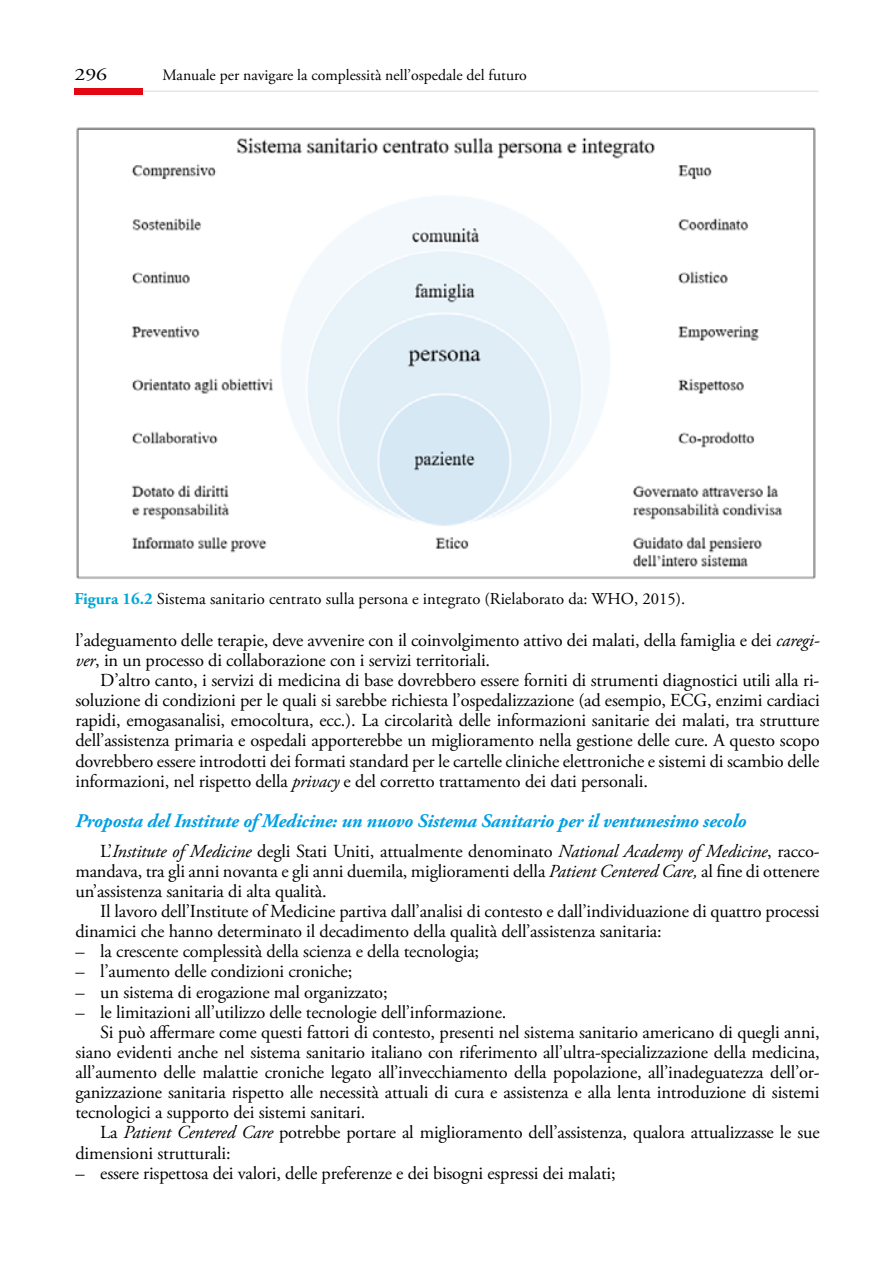
<style>
.page{position:relative;width:893px;height:1265px;background:#fff}
.page>*{position:absolute;margin:0;border:0;box-sizing:border-box;transform-origin:0 0}
.t1{font:italic 700 19.25px "Adobe Garamond Pro";letter-spacing:-.01em;color:#009fe3}
.t2{font:18.38px/20.1px "Adobe Garamond Pro";letter-spacing:-.01em;color:#000}
.t3{font:17.5px "Adobe Garamond Pro";color:#000;scale:1.25 1}
.t4{font:16.62px "Adobe Garamond Pro";color:#000}
.t5{font:15.75px "Adobe Garamond Pro";color:#000}
.s1{font-weight:700;color:#00a8d4}
.s2{font-style:italic}
</style>
<div class="page">
<hr style="left:143px;top:91px;width:676px;height:1px;background:#dadada">
<div style="left:74px;top:88px;width:69px;height:6px;background:#e30613"></div>
<img style="left:76px;top:127px;width:740px;height:452px">
<p class="t3" style="left:74px;top:64px;width:28px">296</p>
<p class="t5" style="left:162px;top:65px;width:366px">Manuale per navigare la complessità nell’ospedale del futuro</p>
<p class="t4" style="left:74px;top:588px;width:612px"><span class="s1">Figura 16.2</span> Sistema sanitario centrato sulla persona e integrato (Rielaborato da: WHO, 2015).</p>
<p class="t2" style="left:75px;top:631px;width:746px">l’adeguamento delle terapie, deve avvenire con il coinvolgimento attivo dei malati, della famiglia e dei <span class="s2">caregi&shy;ver</span>, in un processo di collaborazione con i servizi territoriali.</p>
<p class="t2" style="left:75px;top:671px;width:746px;text-align:justify;text-indent:25px">D’altro canto, i servizi di medicina di base dovrebbero essere forniti di strumenti diagnostici utili alla ri&shy;soluzione di condizioni per le quali si sarebbe richiesta l’ospedalizzazione (ad esempio, ECG, enzimi cardiaci rapidi, emogasanalisi, emocoltura, ecc.). La circolarità delle informazioni sanitarie dei malati, tra strutture dell’assistenza primaria e ospedali apporterebbe un miglioramento nella gestione delle cure. A questo scopo dovrebbero essere introdotti dei formati standard per le cartelle cliniche elettroniche e sistemi di scambio delle informazioni, nel rispetto della <span class="s2">privacy</span> e del corretto trattamento dei dati personali.</p>
<p class="t1" style="left:75px;top:809px;width:673px">Proposta del Institute of Medicine: un nuovo Sistema Sanitario per il ventunesimo secolo</p>
<p class="t2" style="left:75px;top:841px;width:746px;text-align:justify;text-indent:25px">L’<span class="s2">Institute of Medicine</span> degli Stati Uniti, attualmente denominato <span class="s2">National Academy of Medicine</span>, racco&shy;mandava, tra gli anni novanta e gli anni duemila, miglioramenti della <span class="s2">Patient Centered Care,</span> al fine di ottenere un’assistenza sanitaria di alta qualità.</p>
<p class="t2" style="left:75px;top:902px;width:746px;text-indent:25px">Il lavoro dell’Institute of Medicine partiva dall’analisi di contesto e dall’individuazione di quattro processi dinamici che hanno determinato il decadimento della qualità dell’assistenza sanitaria:</p>
<p class="t2" style="left:75px;top:942px;width:405px">– la crescente complessità della scienza e della tecnologia;</p>
<p class="t2" style="left:75px;top:962px;width:278px">– l’aumento delle condizioni croniche;</p>
<p class="t2" style="left:75px;top:982px;width:314px">– un sistema di erogazione mal organizzato;</p>
<p class="t2" style="left:75px;top:1002px;width:432px">– le limitazioni all’utilizzo delle tecnologie dell’informazione.</p>
<p class="t2" style="left:100px;top:1023px;width:721px">Si può affermare come questi fattori di contesto, presenti nel sistema sanitario americano di quegli anni,</p>
<p class="t2" style="left:75px;top:1043px;width:746px">siano evidenti anche nel sistema sanitario italiano con riferimento all’ultra-specializzazione della medicina,</p>
<p class="t2" style="left:75px;top:1063px;width:746px">all’aumento delle malattie croniche legato all’invecchiamento della popolazione, all’inadeguatezza dell’or-</p>
<p class="t2" style="left:75px;top:1083px;width:746px">ganizzazione sanitaria rispetto alle necessità attuali di cura e assistenza e alla lenta introduzione di sistemi</p>
<p class="t2" style="left:75px;top:1103px;width:291px">tecnologici a supporto dei sistemi sanitari.</p>
<p class="t2" style="left:100px;top:1123px;width:721px">La <span class="s2">Patient Centered Care</span> potrebbe portare al miglioramento dell’assistenza, qualora attualizzasse le sue</p>
<p class="t2" style="left:75px;top:1143px;width:157px">dimensioni strutturali:</p>
<p class="t2" style="left:75px;top:1163px;width:542px">– essere rispettosa dei valori, delle preferenze e dei bisogni espressi dei malati;</p>
</div>
